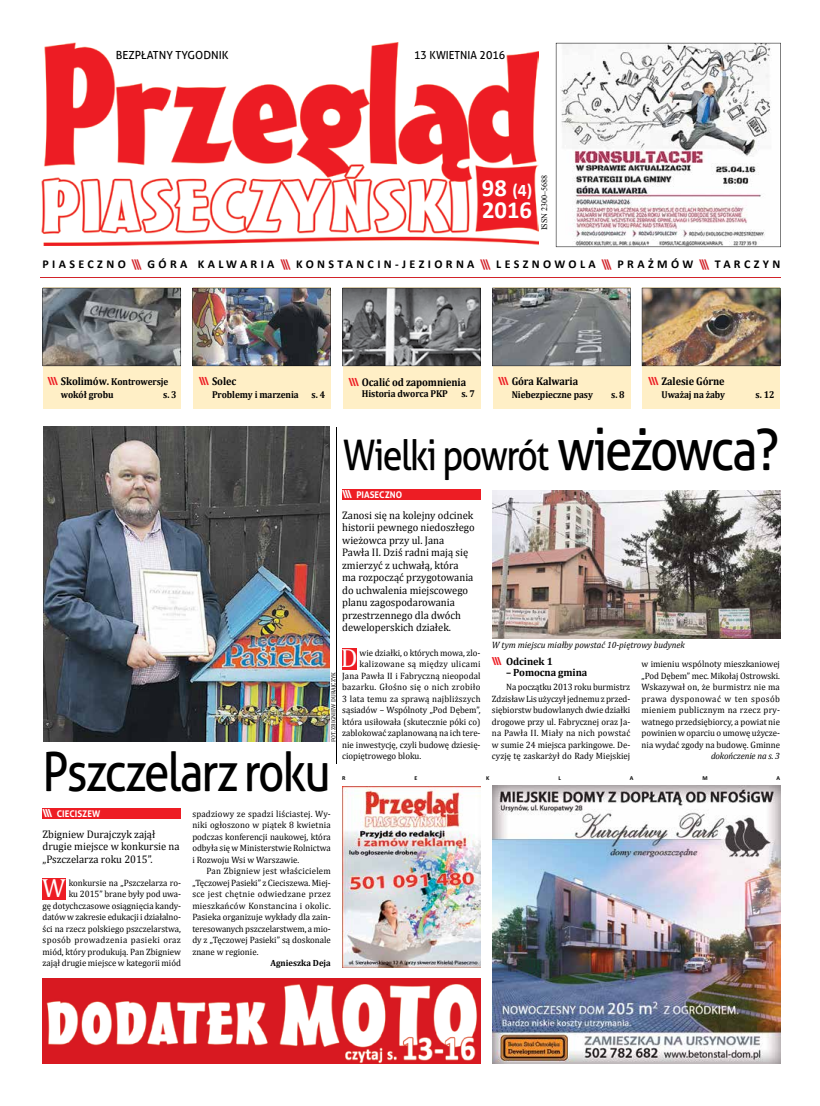
<style>
.page{position:relative;width:820px;height:1106px;background:#fff}
.page>*{position:absolute;margin:0;border:0;box-sizing:border-box;transform-origin:0 0}
.t1{font:54px "Aller";letter-spacing:-.04em;color:#000;scale:.85 1}
.t2{font:42px "Aller";letter-spacing:-.045em;color:#000;scale:.85 1}
.t3{font:26.5px "Cambria";color:#fff;scale:.96 1}
.t4{font:700 24.6px "Calibri";color:#fff}
.t5{font:700 17.6px "Calibri";color:#fff}
.t6{font:700 12px "Calibri";letter-spacing:.28em;color:#000}
.t7{font:700 11.1px "Cambria";letter-spacing:-.01em;color:#000;scale:.92 1}
.t8{font:11.1px "Aller";color:#000}
.t9{font:11.1px "Aller";color:#000;scale:.96 1}
.t10{font:11px/12.5px "Cambria";color:#000;scale:.96 1}
.t11{font:700 10.5px "Cambria";letter-spacing:-.01em;color:#000}
.t12{font:700 10px/13px "Cambria";letter-spacing:-.01em;color:#000;scale:.92 1}
.t13{font:9.2px/11.5px "Cambria";color:#000;text-align:justify;scale:.96 1}
.t14{font:italic 9.2px "Cambria";color:#000;scale:.96 1}
.t15{font:9.2px "Cambria";letter-spacing:.03em;color:#000;scale:.96 1}
.t16{font:9.2px "Cambria";letter-spacing:.02em;color:#000;scale:.96 1}
.t17{font:700 9.2px "Aller";color:#fff;scale:.96 1}
.t18{font:700 9px "Cambria";color:#000;scale:.96 1}
.t19{font:8.4px "Times New Roman";color:#000;scale:.96 1}
.t20{font:6px "Cambria";color:#000;scale:.96 1}
.t21{font:700 6px "Calibri";color:#000}
.s1{font-size:24.6px}
.s2{color:#d2232a}
.s3{font-family:"Aller";font-size:11.1px;color:#ed1d24}
.s4{font-size:11.1px}
.s5{font-family:"Aller";color:#ed1d24}
.s6{font-size:58px}
.s7{font-size:11px}
.s8{font-family:"Aller";font-size:11px;color:#ed1d24}
</style>
<div class="page">
<img style="left:41px;top:43px;width:497px;height:202px">
<div style="left:43px;top:287px;width:138px;height:122px;background:#ffefc6"></div>
<svg style="left:43px;top:288px;width:138px;height:78px"></svg>
<div style="left:193px;top:287px;width:138px;height:122px;background:#ffefc6"></div>
<img style="left:192px;top:288px;width:139px;height:78px">
<div style="left:343px;top:287px;width:137px;height:122px;background:#ffefc6"></div>
<svg style="left:342px;top:288px;width:138px;height:78px"></svg>
<div style="left:492px;top:287px;width:138px;height:122px;background:#ffefc6"></div>
<svg style="left:492px;top:288px;width:138px;height:78px"></svg>
<div style="left:642px;top:287px;width:138px;height:122px;background:#ffefc6"></div>
<img style="left:641px;top:288px;width:139px;height:78px">
<svg style="left:555px;top:43px;width:225px;height:204px;fill:#f7f6f6"></svg>
<hr style="left:40px;top:277px;width:740px;height:1px;background:#d2232a">
<img style="left:492px;top:785px;width:288px;height:278px">
<img style="left:43px;top:978px;width:437px;height:85px">
<img style="left:342px;top:786px;width:138px;height:181px">
<div style="left:342px;top:489px;width:138px;height:10px;background:#ed1d24"></div>
<div style="left:342px;top:648px;width:15px;height:21px;background:#ed1d24"></div>
<img style="left:492px;top:490px;width:288px;height:148px">
<div style="left:43px;top:808px;width:138px;height:10px;background:#ed1d24"></div>
<div style="left:43px;top:878px;width:23px;height:21px;background:#ed1d24"></div>
<img style="left:43px;top:427px;width:286px;height:314px">
<hr style="left:336px;top:427px;width:1px;height:336px;background:#000">
<p class="t8" style="left:116px;top:48px;width:114px">BEZPŁATNY TYGODNIK</p>
<p class="t9" style="left:414px;top:48px;width:96px">13 KWIETNIA 2016</p>
<h3 class="t5" style="left:481px;top:179px;width:52px"><span class="s1">18</span> (1)</h3>
<h3 class="t4" style="left:482px;top:194px;width:51px">2111</h3>
<p class="t19" style="left:538px;top:230px;width:59px;rotate:-90deg">ISSN 2300–5688</p>
<h3 class="t6" style="left:43px;top:256px;width:739px">PIASECZNO <span class="s2">\\\</span> GÓRA KALWARIA <span class="s2">\\\</span> KONSTANCIN-JEZIORNA <span class="s2">\\\</span> LESZNOWOLA <span class="s2">\\\</span> PRAŻMÓW <span class="s2">\\\</span> TARCZYN</h3>
<p class="t12" style="left:61px;top:375px;width:118px;text-indent:-13px"><span class="s3">\\\</span> <span class="s4">Skolimów.</span> Kontrowersje wokół grobu</p>
<p class="t12" style="left:163px;top:388px;width:16px">s. 3</p>
<p class="t7" style="left:199px;top:373px;width:42px"><span class="s5">\\\</span> Solec</p>
<p class="t12" style="left:212px;top:388px;width:96px">Problemy i marzenia</p>
<p class="t12" style="left:311px;top:388px;width:16px">s. 4</p>
<p class="t7" style="left:348px;top:374px;width:129px"><span class="s5">\\\</span> Ocalić od zapomnienia</p>
<p class="t12" style="left:362px;top:387px;width:95px">Historia dworca PKP</p>
<p class="t12" style="left:461px;top:387px;width:16px">s. 7</p>
<p class="t7" style="left:498px;top:373px;width:88px"><span class="s5">\\\</span> Góra Kalwaria</p>
<p class="t12" style="left:511px;top:388px;width:90px">Niebezpieczne pasy</p>
<p class="t12" style="left:611px;top:388px;width:16px">s. 8</p>
<p class="t7" style="left:648px;top:373px;width:85px"><span class="s5">\\\</span> Zalesie Górne</p>
<p class="t12" style="left:661px;top:388px;width:71px">Uważaj na żaby</p>
<p class="t12" style="left:755px;top:388px;width:22px">s. 12</p>
<h2 class="t2" style="left:343px;top:429px;width:514px">Wielki powrót <span class="s6">wieżowca?</span></h2>
<p class="t17" style="left:342px;top:489px;width:64px"><span class="s7">\\\</span> PIASECZNO</p>
<p class="t10" style="left:342px;top:509px;width:139px">Zanosi się na kolejny odcinek historii pewnego niedoszłego wieżowca przy ul. Jana<br>Pawła II. Dziś radni mają się zmierzyć z uchwałą, która ma rozpocząć przygotowania do uchwalenia miejscowego planu zagospodarowania przestrzennego dla dwóch deweloperskich działek.</p>
<h3 class="t3" style="left:340px;top:642px;width:19px">D</h3>
<p class="t13" style="left:359px;top:647px;width:127px">wie działki, o których mowa, zlo-</p>
<p class="t14" style="left:491px;top:638px;width:203px">W tym miejscu miałby powstać 10-piętrowy budynek</p>
<p class="t11" style="left:491px;top:653px;width:62px"><span class="s8">\\\</span> Odcinek 1</p>
<p class="t11" style="left:506px;top:665px;width:83px">– Pomocna gmina</p>
<p class="t13" style="left:491px;top:681px;width:146px;text-indent:14px">Na początku 2013 roku burmistrz Zdzisław Lis użyczył jednemu z przed&shy;siębiorstw budowlanych dwie działki drogowe przy ul. Fabrycznej oraz Ja&shy;na Pawła II. Miały na nich powstać w sumie 24 miejsca parkingowe. De&shy;cyzję tę zaskarżył do Rady Miejskiej</p>
<p class="t13" style="left:641px;top:658px;width:146px">w imieniu wspólnoty mieszkaniowej „Pod Dębem” mec. Mikołaj Ostrowski.<br>Wskazywał on, że burmistrz nie ma prawa dysponować w ten sposób mieniem publicznym na rzecz pry&shy;watnego przedsiębiorcy, a powiat nie powinien w oparciu o umowę użycze&shy;nia wydać zgody na budowę. Gminne</p>
<p class="t14" style="left:710px;top:749px;width:73px">dokończenie na s. 3</p>
<p class="t15" style="left:359px;top:658px;width:127px">kalizowane są między ulicami</p>
<p class="t13" style="left:342px;top:670px;width:146px">Jana Pawła II i Fabryczną nieopodal</p>
<p class="t15" style="left:342px;top:681px;width:146px">bazarku. Głośno się o nich zrobiło</p>
<p class="t16" style="left:342px;top:693px;width:146px">3 lata temu za sprawą najbliższych</p>
<p class="t13" style="left:342px;top:704px;width:145px">sąsiadów – Wspólnoty „Pod Dębem”,</p>
<p class="t13" style="left:342px;top:716px;width:146px">która usiłowała (skutecznie póki co)</p>
<p class="t13" style="left:342px;top:727px;width:146px">zablokować zaplanowaną na ich tere-</p>
<p class="t13" style="left:342px;top:739px;width:146px">nie inwestycję, czyli budowę dziesię-</p>
<p class="t13" style="left:342px;top:750px;width:84px">ciopiętrowego bloku.</p>
<p class="t20" style="left:329px;top:741px;width:74px;rotate:-90deg">FOT. ZBIGNIEW DURAJCZyK</p>
<h1 class="t1" style="left:43px;top:738px;width:340px">Pszczelarz roku</h1>
<p class="t21" style="left:342px;top:774px;width:5px">R</p>
<p class="t21" style="left:414px;top:774px;width:4px">E</p>
<p class="t21" style="left:486px;top:774px;width:5px">K</p>
<p class="t21" style="left:558px;top:774px;width:4px">L</p>
<p class="t21" style="left:629px;top:774px;width:5px">A</p>
<p class="t21" style="left:702px;top:774px;width:7px">M</p>
<p class="t21" style="left:776px;top:774px;width:5px">A</p>
<p class="t17" style="left:43px;top:808px;width:62px"><span class="s7">\\\</span> CIECISZEW</p>
<p class="t10" style="left:43px;top:827px;width:144px">Zbigniew Durajczyk zajął drugie miejsce w konkursie na „Pszczelarza roku 2015”.</p>
<h3 class="t3" style="left:42px;top:872px;width:26px">W</h3>
<p class="t13" style="left:43px;top:877px;width:146px;text-align:right">konkursie na „Pszczelarza ro-<br>ku 2015” brane były pod uwa-<br>gę dotychczasowe osiągnięcia kandy&shy;datów w zakresie edukacji i działalno&shy;ści na rzecz polskiego pszczelarstwa, sposób prowadzenia pasieki oraz miód, który produkują. Pan Zbigniew zajął drugie miejsce w kategorii miód</p>
<p class="t13" style="left:192px;top:808px;width:146px">spadziowy ze spadzi liściastej. Wy&shy;niki ogłoszono w piątek 8 kwietnia podczas konferencji naukowej, która odbyła się w Ministerstwie Rolnictwa i Rozwoju Wsi w Warszawie.</p>
<p class="t13" style="left:192px;top:865px;width:146px;text-indent:14px">Pan Zbigniew jest właścicielem „Tęczowej Pasieki” z Cieciszewa. Miej&shy;sce jest chętnie odwiedzane przez mieszkańców Konstancina i okolic.<br>Pasieka organizuje wykłady dla zain&shy;teresowanych pszczelarstwem, a mio&shy;dy z „Tęczowej Pasieki” są doskonale znane w regionie.</p>
<p class="t18" style="left:270px;top:957px;width:64px">Agnieszka Deja</p>
</div>
